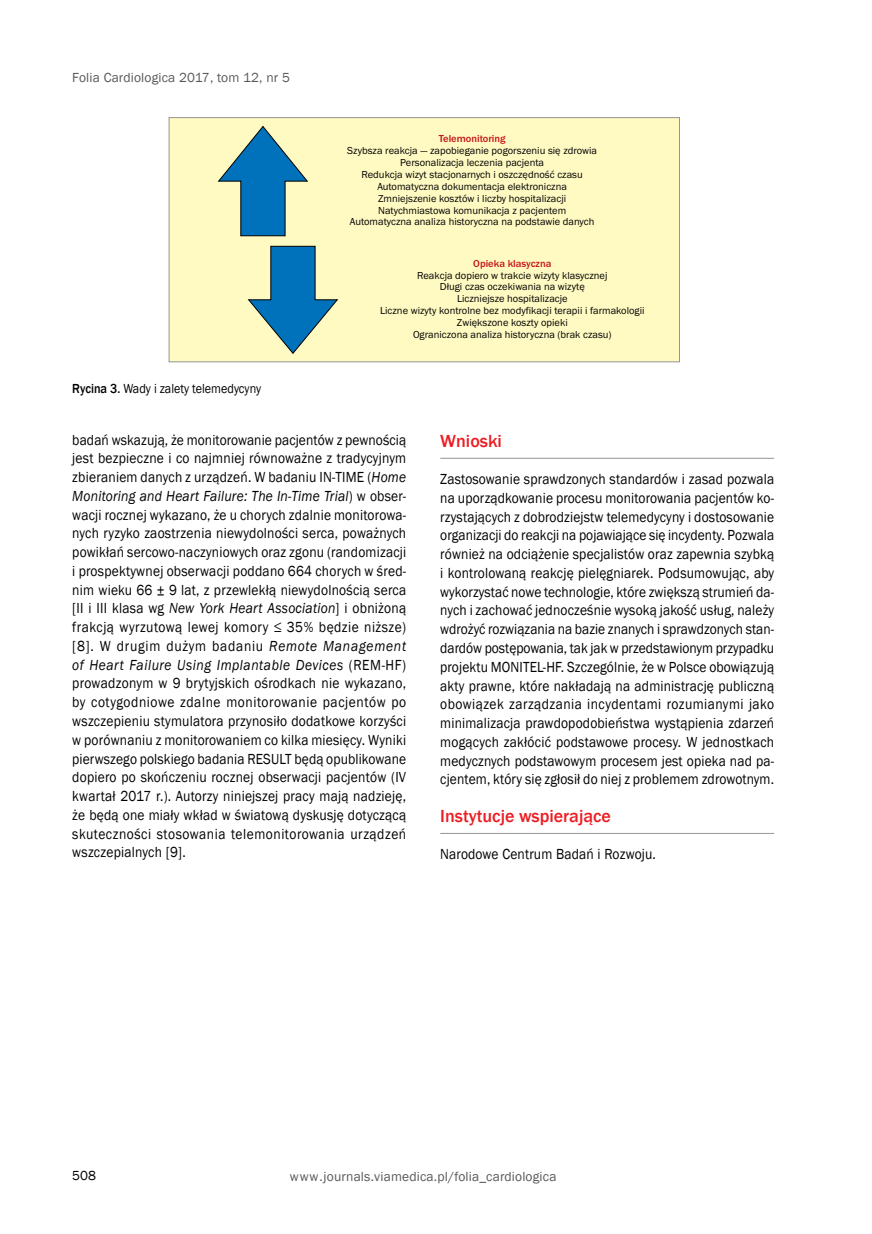
<style>
.page{position:relative;width:872px;height:1234px;background:#fff}
.page>*{position:absolute;margin:0;border:0;box-sizing:border-box;transform-origin:0 0}
.t1{font:500 18px "Franklin Gothic";color:#ed1d24}
.t2{font:15px/18.8px "Franklin Gothic";letter-spacing:.01em;color:#000;text-align:justify;scale:.9 1}
.t3{font:13.5px "Franklin Gothic";letter-spacing:.01em;color:#58595b}
.t4{font:13.5px "Franklin Gothic";color:#000;scale:.9 1}
.t5{font:13.5px "Franklin Gothic";color:#000}
.t6{font:10.5px/11.9px "Franklin Gothic";color:#000;text-align:center}
.t7{font:500 10.5px "Franklin Gothic";color:#c4161c}
.s1{font-weight:500}
.s2{font-style:italic}
</style>
<div class="page">
<hr style="left:440px;top:458px;width:334px;height:1px;background:#939598">
<hr style="left:440px;top:832px;width:334px;height:1px;background:#939598">
<div style="left:169px;top:118px;width:510px;height:244px;background:#fffac2"></div>
<div style="left:169px;top:117px;width:511px;height:245px;border:1px solid #939598"></div>
<svg style="left:217px;top:125px;width:92px;height:111px"></svg>
<svg style="left:247px;top:245px;width:92px;height:109px"></svg>
<p class="t3" style="left:72px;top:69px;width:219px">Folia Cardiologica 2017, tom 12, nr 5</p>
<p class="t4" style="left:72px;top:380px;width:211px"><span class="s1">Rycina 3.</span> Wady i zalety telemedycyny</p>
<p class="t7" style="left:439px;top:132px;width:68px">Telemonitoring</p>
<p class="t6" style="left:347px;top:145px;width:251px">Szybsza reakcja — zapobieganie pogorszeniu się zdrowia Personalizacja leczenia pacjenta<br>Redukcja wizyt stacjonarnych i oszczędność czasu Automatyczna dokumentacja elektroniczna Zmniejszenie kosztów i liczby hospitalizacji Natychmiastowa komunikacja z pacjentem Automatyczna analiza historyczna na podstawie danych</p>
<p class="t7" style="left:473px;top:256px;width:80px">Opieka klasyczna</p>
<p class="t6" style="left:380px;top:269px;width:266px">Reakcja dopiero w trakcie wizyty klasycznej<br>Długi czas oczekiwania na wizytę<br>Liczniejsze hospitalizacje<br>Liczne wizyty kontrolne bez modyfikacji terapii i farmakologii Zwiększone koszty opieki<br>Ograniczona analiza historyczna (brak czasu)</p>
<p class="t2" style="left:72px;top:430px;width:372px">badań wskazują, że monitorowanie pacjentów z pewnością jest bezpieczne i co najmniej równoważne z tradycyjnym zbieraniem danych z urządzeń. W badaniu IN-TIME (<span class="s2">Home Monitoring and Heart Failure: The In-Time Trial</span>) w obser&shy;wacji rocznej wykazano, że u chorych zdalnie monitorowa&shy;nych ryzyko zaostrzenia niewydolności serca, poważnych powikłań sercowo-naczyniowych oraz zgonu (randomizacji i prospektywnej obserwacji poddano 664 chorych w śred&shy;nim wieku 66 ± 9 lat, z przewlekłą niewydolnością serca [II i III klasa wg <span class="s2">New York Heart Association</span>] i obniżoną frakcją wyrzutową lewej komory ≤ 35% będzie niższe) [8]. W drugim dużym badaniu <span class="s2">Remote Management of Heart Failure Using Implantable Devices</span> (REM-HF) prowadzonym w 9 brytyjskich ośrodkach nie wykazano, by cotygodniowe zdalne monitorowanie pacjentów po wszczepieniu stymulatora przynosiło dodatkowe korzyści w porównaniu z monitorowaniem co kilka miesięcy. Wyniki pierwszego polskiego badania RESULT będą opublikowane dopiero po skończeniu rocznej obserwacji pacjentów (IV kwartał 2017 r.). Autorzy niniejszej pracy mają nadzieję, że będą one miały wkład w światową dyskusję dotyczącą skuteczności stosowania telemonitorowania urządzeń wszczepialnych [9].</p>
<p class="t1" style="left:440px;top:429px;width:63px">Wnioski</p>
<p class="t2" style="left:440px;top:470px;width:372px">Zastosowanie sprawdzonych standardów i zasad pozwala na uporządkowanie procesu monitorowania pacjentów ko&shy;rzystających z dobrodziejstw telemedycyny i dostosowanie organizacji do reakcji na pojawiające się incydenty. Pozwala również na odciążenie specjalistów oraz zapewnia szybką i kontrolowaną reakcję pielęgniarek. Podsumowując, aby wykorzystać nowe technologie, które zwiększą strumień da&shy;nych i zachować jednocześnie wysoką jakość usług, należy wdrożyć rozwiązania na bazie znanych i sprawdzonych stan&shy;dardów postępowania, tak jak w przedstawionym przypadku projektu MONITEL-HF. Szczególnie, że w Polsce obowiązują akty prawne, które nakładają na administrację publiczną obowiązek zarządzania incydentami rozumianymi jako minimalizacja prawdopodobieństwa wystąpienia zdarzeń mogących zakłócić podstawowe procesy. W jednostkach medycznych podstawowym procesem jest opieka nad pa&shy;cjentem, który się zgłosił do niej z problemem zdrowotnym.</p>
<p class="t1" style="left:440px;top:804px;width:172px">Instytucje wspierające</p>
<p class="t2" style="left:440px;top:845px;width:241px">Narodowe Centrum Badań i Rozwoju.</p>
<p class="t5" style="left:72px;top:1166px;width:25px">508</p>
<p class="t3" style="left:290px;top:1168px;width:268px">www.journals.viamedica.pl/folia_cardiologica</p>
</div>
